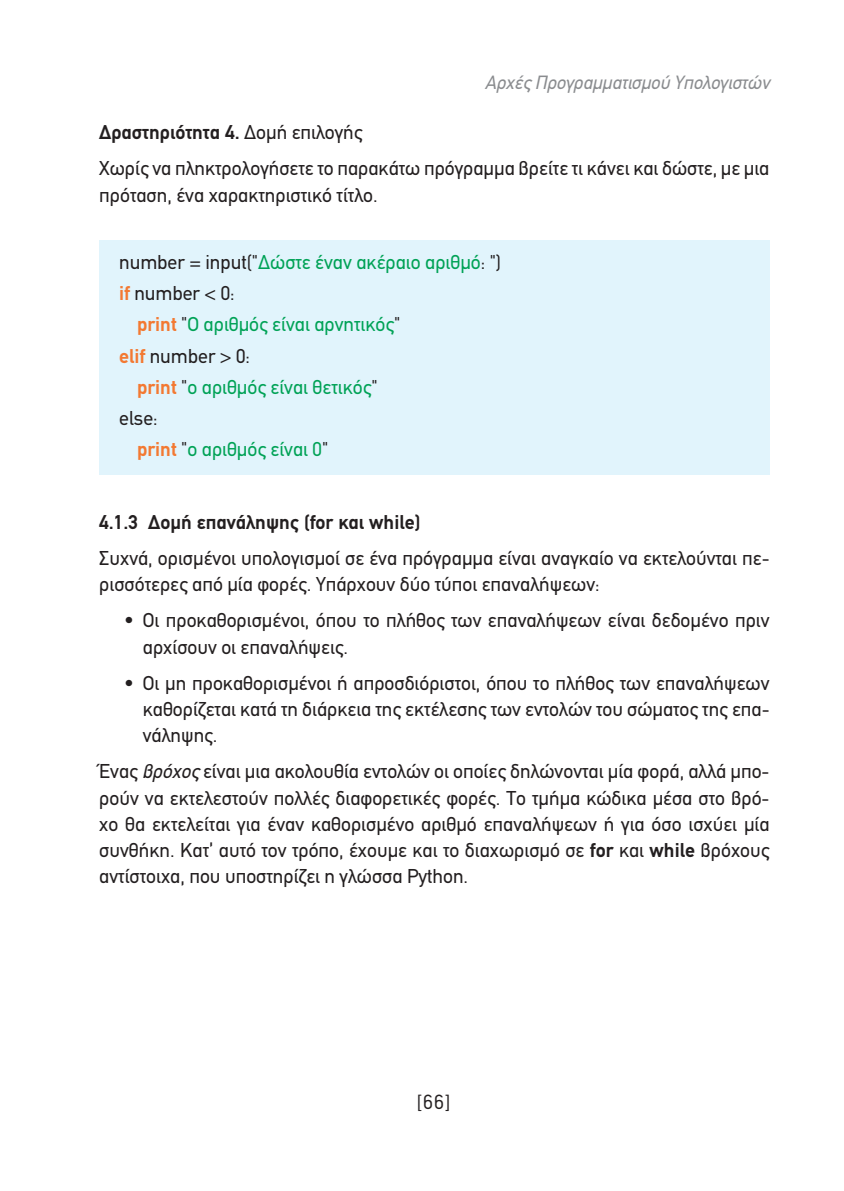
<style>
.page{position:relative;width:844px;height:1191px;background:#fff}
.page>*{position:absolute;margin:0;border:0;box-sizing:border-box;transform-origin:0 0}
.t1{font:20.12px/26.2px "PF Din Text";color:#231f20}
.t2{font:20.12px "PF Din Text";color:#00a256}
.t3{font:700 20.12px "PF Din Text";color:#231f20}
.t4{font:20.12px "CF Din";color:#231f20}
.t5{font:italic 19.25px "PF Din Text";color:#8a8c8f}
.s1{font-weight:700}
.s2{color:#231f20}
.s3{font-weight:700;color:#f37932}
.s4{font-style:italic}
</style>
<div class="page">
<div style="left:99px;top:240px;width:670px;height:234px;background:#e1f4fc"></div>
<p class="t5" style="left:484px;top:71px;width:286px">Αρχές Προγραμματισμού Υπολογιστών</p>
<p class="t1" style="left:99px;top:114px;width:671px;line-height:36.2px"><span class="s1">Δραστηριότητα 4.</span> Δομή επιλογής<br>Χωρίς να πληκτρολογήσετε το παρακάτω πρόγραμμα βρείτε τι κάνει και δώστε, με μια</p>
<p class="t1" style="left:99px;top:182px;width:280px">πρόταση, ένα χαρακτηριστικό τίτλο.</p>
<p class="t2" style="left:119px;top:250px;width:383px"><span class="s2">number = input("</span>Δώστε έναν ακέραιο αριθμό<span class="s2">: ")</span></p>
<p class="t1" style="left:119px;top:280px;width:117px"><span class="s3">if</span> number &lt; 0:</p>
<p class="t2" style="left:137px;top:313px;width:265px"><span class="s3">print</span> <span class="s2">"</span>Ο αριθμός είναι αρνητικός<span class="s2">"</span></p>
<p class="t1" style="left:119px;top:343px;width:132px"><span class="s3">elif</span> number &gt; 0:</p>
<p class="t2" style="left:137px;top:375px;width:242px"><span class="s3">print</span> <span class="s2">"</span>ο αριθμός είναι θετικός<span class="s2">"</span></p>
<p class="t1" style="left:119px;top:405px;width:40px">else:</p>
<p class="t2" style="left:137px;top:438px;width:193px"><span class="s3">print</span> <span class="s2">"</span>ο αριθμός είναι 0<span class="s2">"</span></p>
<p class="t3" style="left:99px;top:510px;width:322px">4.1.3 Δομή επανάληψης (for και while)</p>
<p class="t1" style="left:99px;top:545px;width:671px">Συχνά, ορισμένοι υπολογισμοί σε ένα πρόγραμμα είναι αναγκαίο να εκτελούνται πε&shy;ρισσότερες από μία φορές. Υπάρχουν δύο τύποι επαναλήψεων:</p>
<p class="t1" style="left:143px;top:607px;width:628px;text-indent:-19px">• Οι προκαθορισμένοι, όπου το πλήθος των επαναλήψεων είναι δεδομένο πριν αρχίσουν οι επαναλήψεις.</p>
<p class="t1" style="left:143px;top:670px;width:628px;text-align:justify;text-indent:-19px">• Οι μη προκαθορισμένοι ή απροσδιόριστοι, όπου το πλήθος των επαναλήψεων καθορίζεται κατά τη διάρκεια της εκτέλεσης των εντολών του σώματος της επα&shy;νάληψης.</p>
<p class="t1" style="left:99px;top:758px;width:671px;text-align:justify">Ένας <span class="s4">βρόχος</span> είναι μια ακολουθία εντολών οι οποίες δηλώνονται μία φορά, αλλά μπο&shy;ρούν να εκτελεστούν πολλές διαφορετικές φορές. Το τμήμα κώδικα μέσα στο βρό&shy;χο θα εκτελείται για έναν καθορισμένο αριθμό επαναλήψεων ή για όσο ισχύει μία συνθήκη. Κατ’ αυτό τον τρόπο, έχουμε και το διαχωρισμό σε <span class="s1">for</span> και <span class="s1">while</span> βρόχους αντίστοιχα, που υποστηρίζει η γλώσσα Python.</p>
<p class="t4" style="left:417px;top:1091px;width:35px">[66]</p>
</div>
